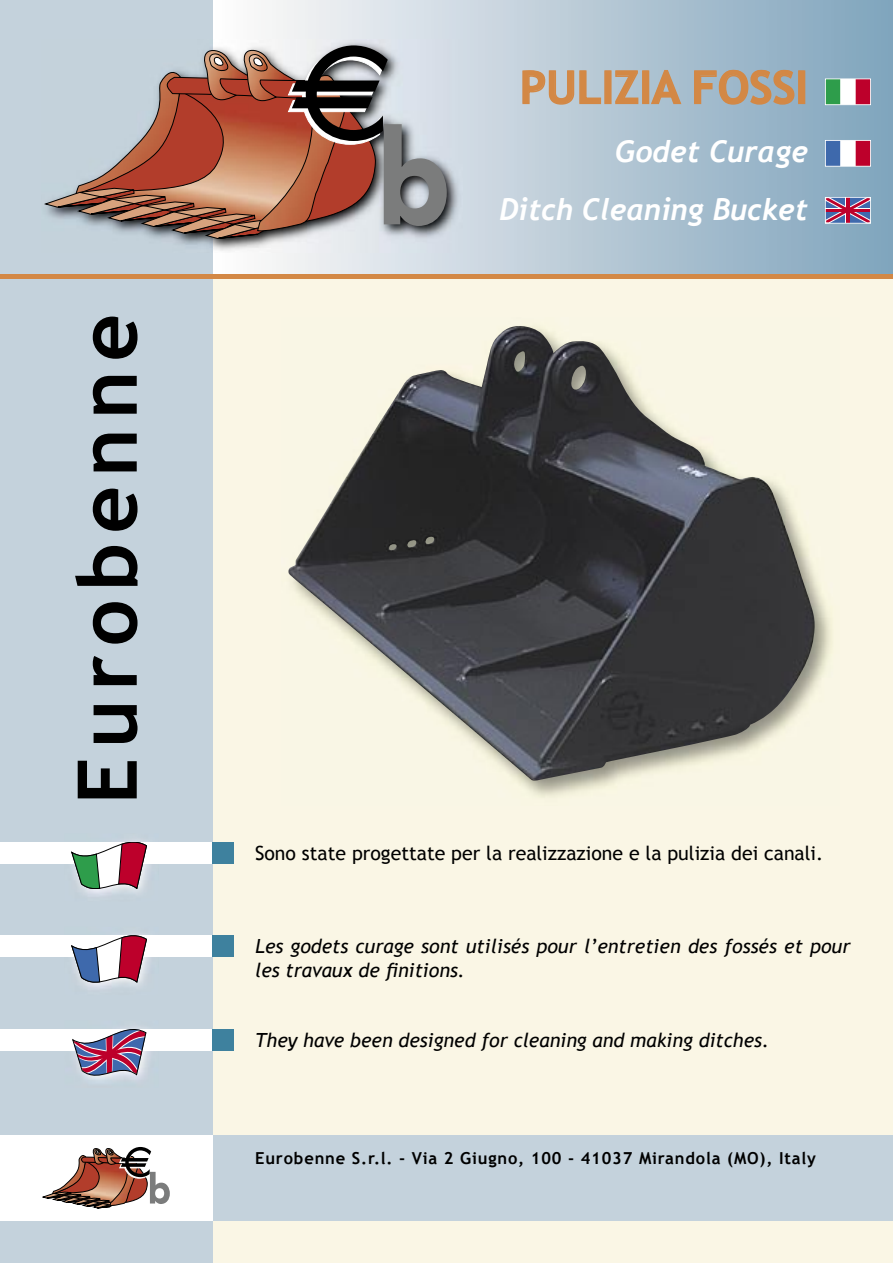
<style>
.page{position:relative;width:893px;height:1263px;background:#faf6e5}
.page>*{position:absolute;margin:0;border:0;box-sizing:border-box;transform-origin:0 0}
.t1{font:700 82.5px "Trebuchet MS";letter-spacing:.11em;color:#000}
.t2{font:700 45px "Trebuchet MS";color:#d38845}
.t3{font:italic 700 30px/58.5px "Trebuchet";color:#fff;text-align:right}
.t4{font:italic 19.5px/23.4px "Trebuchet MS";color:#000}
.t5{font:19.5px "Trebuchet MS";color:#000}
.t6{font:700 16.5px "Trebuchet MS";letter-spacing:.05em;color:#000}
</style>
<div class="page">
<svg style="left:213px;top:0;width:680px;height:274px;background:#b1c5d3"></svg>
<div style="left:0;top:0;width:213px;height:1263px;background:#c4d2dc"></div>
<img style="left:44px;top:40px;width:418px;height:213px">
<svg style="left:45px;top:45px;width:402px;height:194px"></svg>
<div style="left:0;top:274px;width:893px;height:5px;background:#d38845"></div>
<svg style="left:522px;top:69px;width:80px;height:36px;background:#c2bfba"></svg>
<div style="left:604px;top:70px;width:8px;height:34px;border:2px solid #d38845"></div>
<svg style="left:614px;top:70px;width:25px;height:35px"></svg>
<div style="left:642px;top:70px;width:7px;height:34px;border:2px solid #d38845"></div>
<svg style="left:650px;top:69px;width:32px;height:36px"></svg>
<svg style="left:693px;top:69px;width:102px;height:36px;background:#a7abab"></svg>
<div style="left:798px;top:70px;width:7px;height:34px;border:2px solid #d38845"></div>
<div style="left:213px;top:1135px;width:680px;height:85px;background:#c4d2dc"></div>
<div style="left:0;top:1135px;width:213px;height:85px;background:#fff"></div>
<svg style="left:43px;top:1147px;width:127px;height:61px"></svg>
<img style="left:288px;top:326px;width:528px;height:455px">
<div style="left:0;top:842px;width:213px;height:21px;background:#fff"></div>
<div style="left:213px;top:842px;width:21px;height:21px;background:#3e819e"></div>
<div style="left:0;top:935px;width:213px;height:22px;background:#fff"></div>
<div style="left:213px;top:935px;width:21px;height:22px;background:#3e819e"></div>
<div style="left:0;top:1029px;width:213px;height:21px;background:#fff"></div>
<div style="left:213px;top:1029px;width:21px;height:21px;background:#3e819e"></div>
<img style="left:81px;top:934px;width:69px;height:55px">
<img style="left:71px;top:935px;width:79px;height:22px">
<svg style="left:72px;top:935px;width:75px;height:47px"></svg>
<img style="left:65px;top:1027px;width:94px;height:54px">
<img style="left:65px;top:1029px;width:94px;height:21px">
<svg style="left:72px;top:1029px;width:75px;height:46px"></svg>
<img style="left:64px;top:840px;width:95px;height:56px">
<img style="left:64px;top:842px;width:95px;height:21px">
<svg style="left:72px;top:842px;width:75px;height:47px"></svg>
<svg style="left:825px;top:140px;width:46px;height:27px"></svg>
<svg style="left:825px;top:197px;width:46px;height:27px"></svg>
<svg style="left:825px;top:79px;width:46px;height:26px"></svg>
<h1 class="t1" style="left:56px;top:804px;width:492px;rotate:-90deg">Eurobenne</h1>
<h2 class="t2" style="left:520px;top:59px;width:289px">PULIZIA FOSSI</h2>
<h3 class="t3" style="left:499px;top:123px;width:310px">Godet Curage<br>Ditch Cleaning Bucket</h3>
<p class="t5" style="left:255px;top:841px;width:570px">Sono state progettate per la realizzazione e la pulizia dei canali.</p>
<p class="t4" style="left:255px;top:935px;width:597px">Les godets curage sont utilisés pour l’entretien des fossés et pour les travaux de finitions.</p>
<p class="t4" style="left:255px;top:1028px;width:516px">They have been designed for cleaning and making ditches.</p>
<p class="t6" style="left:255px;top:1148px;width:562px">Eurobenne S.r.l. - Via 2 Giugno, 100 - 41037 Mirandola (MO), Italy</p>
</div>
